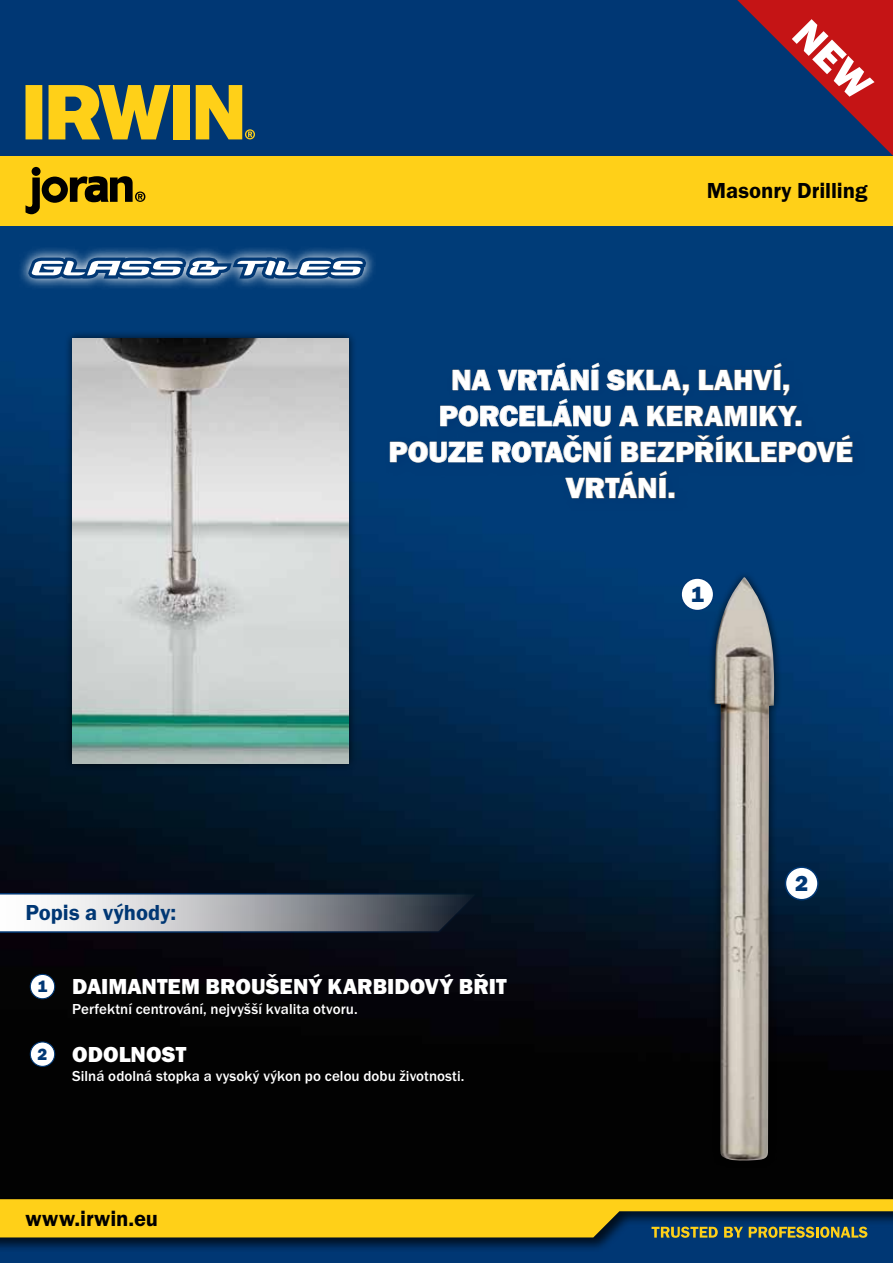
<style>
.page{position:relative;width:893px;height:1263px;background:#fff}
.page>*{position:absolute;margin:0;border:0;box-sizing:border-box;transform-origin:0 0}
.t1{font:30px/36px "Franklin Gothic URW Hea";color:#fff;text-align:center}
.t2{font:22.5px "Franklin Gothic URW Hea";color:#fff}
.t3{font:22.5px "Franklin Gothic URW Dem";letter-spacing:-.005em;color:#000}
.t4{font:22.5px "Franklin Gothic URW Dem";color:#003774}
.t5{font:22.5px "Franklin Gothic URW Hea";color:#003774}
.t6{font:16.8px "Franklin Gothic URW Hea";color:#003774}
.t7{font:500 15px "Franklin Gothic URW";letter-spacing:.005em;color:#fff}
</style>
<div class="page">
<img style="left:0;top:225px;width:893px;height:971px">
<div style="left:0;top:155px;width:893px;height:70px;background:#ffd018"></div>
<div style="left:0;top:0;width:893px;height:155px;background:#003774"></div>
<div style="left:26px;top:85px;width:16px;height:54px;background:#ffd018"></div>
<div style="left:173px;top:85px;width:17px;height:54px;background:#ffd018"></div>
<svg style="left:196px;top:85px;width:59px;height:54px"></svg>
<svg style="left:49px;top:85px;width:121px;height:54px"></svg>
<div style="left:0;top:1205px;width:893px;height:58px;background:#003774"></div>
<div style="left:0;top:1196px;width:893px;height:56px;background:#000;opacity:.75"></div>
<svg style="left:0;top:1199px;width:893px;height:39px;background:#cbae24"></svg>
<div style="left:32px;top:167px;width:9px;height:9px;background:#000;border-radius:50%"></div>
<svg style="left:26px;top:176px;width:119px;height:38px"></svg>
<div style="left:64px;top:330px;width:293px;height:442px;background:#000;opacity:.75"></div>
<img style="left:72px;top:338px;width:277px;height:425px">
<div style="left:706px;top:569px;width:76px;height:598px;background:#000;opacity:.75"></div>
<img style="left:715px;top:577px;width:59px;height:584px">
<div style="left:385px;top:358px;width:481px;height:152px;background:#003774"></div>
<svg style="left:440px;top:362px;width:361px;height:65px"></svg>
<svg style="left:390px;top:441px;width:93px;height:22px"></svg>
<svg style="left:492px;top:434px;width:121px;height:29px"></svg>
<svg style="left:621px;top:434px;width:232px;height:29px"></svg>
<svg style="left:565px;top:470px;width:109px;height:29px"></svg>
<div style="left:681px;top:578px;width:33px;height:33px;background:#fff;border-radius:50%"></div>
<div style="left:680px;top:577px;width:34px;height:34px;border:2px solid #003774;border-radius:50%"></div>
<div style="left:785px;top:867px;width:33px;height:33px;background:#fff;border-radius:50%"></div>
<div style="left:785px;top:866px;width:34px;height:34px;border:2px solid #003774;border-radius:50%"></div>
<svg style="left:0;top:892px;width:480px;height:41px"></svg>
<div style="left:30px;top:974px;width:25px;height:25px;background:#fff;border-radius:50%"></div>
<div style="left:30px;top:974px;width:25px;height:25px;border:1px solid #003774;border-radius:50%"></div>
<div style="left:30px;top:1042px;width:25px;height:24px;background:#fff;border-radius:50%"></div>
<div style="left:30px;top:1041px;width:25px;height:26px;border:1px solid #003774;border-radius:50%"></div>
<svg style="left:17px;top:246px;width:359px;height:44px;background:#164c83"></svg>
<svg style="left:27px;top:255px;width:341px;height:26px"></svg>
<svg style="left:737px;top:0;width:156px;height:156px"></svg>
<h2 class="t3" style="left:707px;top:176px;width:162px">Masonry Drilling</h2>
<h1 class="t1" style="left:389px;top:362px;width:466px">NA VRTÁNÍ SKLA, LAHVÍ,<br>PORCELÁNU A KERAMIKY.<br>POUZE ROTAČNÍ BEZPŘÍKLEPOVÉ<br>VRTÁNÍ.</h1>
<h2 class="t4" style="left:26px;top:899px;width:152px">Popis a výhody:</h2>
<p class="t6" style="left:38px;top:976px;width:11px">1</p>
<p class="t6" style="left:38px;top:1043px;width:11px">2</p>
<h2 class="t2" style="left:72px;top:972px;width:436px">DAIMANTEM BROUŠENÝ KARBIDOVÝ BŘIT</h2>
<p class="t7" style="left:72px;top:999px;width:287px">Perfektní centrování, nejvyšší kvalita otvoru.</p>
<h2 class="t2" style="left:72px;top:1040px;width:116px">ODOLNOST</h2>
<p class="t7" style="left:72px;top:1067px;width:394px">Silná odolná stopka a vysoký výkon po celou dobu životnosti.</p>
<h2 class="t3" style="left:26px;top:1204px;width:134px">www.irwin.eu</h2>
<h2 class="t5" style="left:691px;top:580px;width:15px">1</h2>
<h2 class="t5" style="left:795px;top:869px;width:15px">2</h2>
</div>
